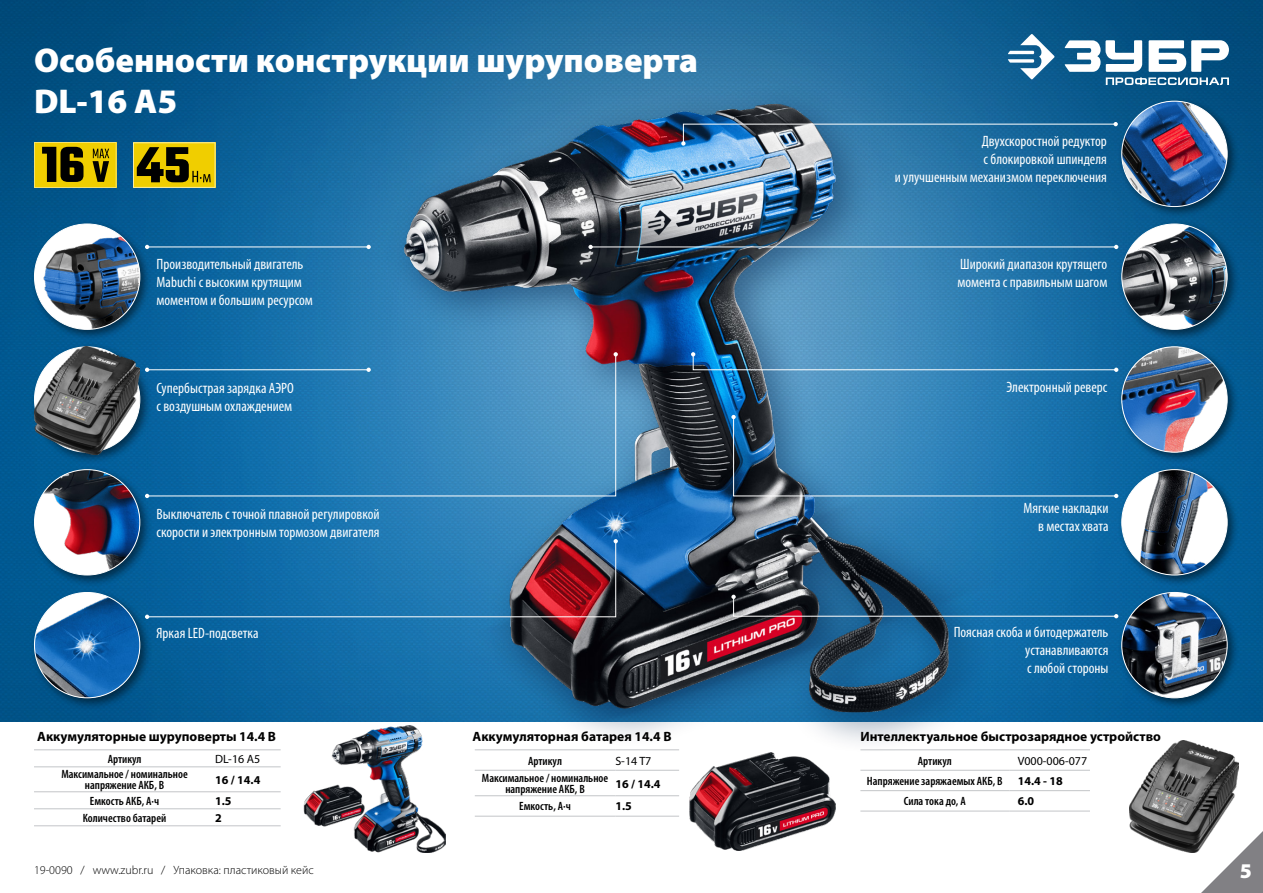
<style>
.page{position:relative;width:1263px;height:893px;background:#fff}
.page>*{position:absolute;margin:0;border:0;box-sizing:border-box;transform-origin:0 0}
.t1{font:900 34.5px/41.4px "Myriad Pro";color:#fff}
.t2{font:900 21px "Myriad Pro";color:#fff}
.t3{font:condensed 15px/18px "Myriad Pro";color:#fff}
.t4{font:700 13.5px "Myriad Pro";color:#000}
.t5{font:600 condensed 12px/11.2px "Myriad Pro";color:#000;text-align:center}
.t6{font:300 12px "Myriad Pro";color:#000}
.t7{font:700 12px "Myriad Pro";color:#000}
.t8{font:12px "Myriad Pro";color:#000}
</style>
<div class="page">
<img style="left:0;top:0;width:1263px;height:722px">
<div style="left:383px;top:83px;width:609px;height:672px;background:#00224b;opacity:.5"></div>
<img style="left:266px;top:104px;width:682px;height:608px">
<svg style="left:1201px;top:831px;width:62px;height:62px"></svg>
<svg style="left:1007px;top:34px;width:48px;height:46px"></svg>
<svg style="left:1064px;top:40px;width:165px;height:45px"></svg>
<div style="left:1117px;top:343px;width:122px;height:121px;background:#000;opacity:.5"></div>
<img style="left:1122px;top:347px;width:105px;height:105px;border-radius:53px">
<div style="left:30px;top:220px;width:122px;height:122px;background:#000;opacity:.5"></div>
<img style="left:34px;top:230px;width:106px;height:99px">
<div style="left:1117px;top:97px;width:122px;height:122px;background:#000;opacity:.5"></div>
<img style="left:1122px;top:101px;width:105px;height:106px;border-radius:53px">
<div style="left:1118px;top:220px;width:122px;height:122px;background:#000;opacity:.5"></div>
<img style="left:1122px;top:224px;width:105px;height:105px;border-radius:53px">
<div style="left:1117px;top:466px;width:122px;height:121px;background:#000;opacity:.5"></div>
<img style="left:1122px;top:470px;width:105px;height:105px;border-radius:53px">
<div style="left:1117px;top:588px;width:122px;height:122px;background:#000;opacity:.5"></div>
<img style="left:1122px;top:592px;width:105px;height:104px">
<div style="left:30px;top:343px;width:122px;height:122px;background:#000;opacity:.5"></div>
<svg style="left:147px;top:354px;width:469px;height:143px;background:#2d7fb5"></svg>
<svg style="left:613px;top:352px;width:5px;height:4px"></svg>
<svg style="left:691px;top:352px;width:427px;height:20px;background:#3e85b5"></svg>
<svg style="left:731px;top:415px;width:387px;height:83px;background:#2f79aa"></svg>
<svg style="left:731px;top:595px;width:387px;height:23px;background:#2b5d82"></svg>
<svg style="left:152px;top:539px;width:466px;height:80px;background:#2f6697"></svg>
<hr style="left:147px;top:247px;width:222px;height:1px;background:#fff">
<svg style="left:366px;top:245px;width:5px;height:4px"></svg>
<svg style="left:145px;top:245px;width:4px;height:4px"></svg>
<svg style="left:681px;top:122px;width:437px;height:24px;background:#3c79a4"></svg>
<hr style="left:591px;top:247px;width:525px;height:1px;background:#fff">
<svg style="left:588px;top:245px;width:5px;height:4px"></svg>
<svg style="left:1114px;top:245px;width:4px;height:4px"></svg>
<div style="left:30px;top:465px;width:122px;height:123px;background:#000;opacity:.5"></div>
<img style="left:35px;top:470px;width:105px;height:105px;border-radius:53px">
<div style="left:30px;top:588px;width:122px;height:123px;background:#000;opacity:.5"></div>
<img style="left:35px;top:592px;width:105px;height:106px;border-radius:53px">
<img style="left:303px;top:725px;width:143px;height:127px">
<hr style="left:475px;top:750px;width:140px;height:1px;background:#c3c5c8">
<hr style="left:615px;top:750px;width:64px;height:1px;background:#c3c5c8">
<hr style="left:475px;top:816px;width:140px;height:1px;background:#c3c5c8">
<hr style="left:615px;top:816px;width:64px;height:1px;background:#c3c5c8">
<hr style="left:475px;top:770px;width:140px;height:1px;background:#c3c5c8">
<hr style="left:615px;top:770px;width:64px;height:1px;background:#c3c5c8">
<hr style="left:475px;top:795px;width:140px;height:1px;background:#c3c5c8">
<hr style="left:615px;top:795px;width:64px;height:1px;background:#c3c5c8">
<hr style="left:860px;top:750px;width:149px;height:1px;background:#c3c5c8">
<hr style="left:1009px;top:750px;width:81px;height:1px;background:#c3c5c8">
<hr style="left:860px;top:770px;width:149px;height:1px;background:#c3c5c8">
<hr style="left:1009px;top:770px;width:81px;height:1px;background:#c3c5c8">
<hr style="left:860px;top:790px;width:149px;height:1px;background:#c3c5c8">
<hr style="left:1009px;top:790px;width:81px;height:1px;background:#c3c5c8">
<hr style="left:860px;top:811px;width:149px;height:1px;background:#c3c5c8">
<hr style="left:1009px;top:811px;width:81px;height:1px;background:#c3c5c8">
<img style="left:690px;top:752px;width:146px;height:99px">
<img style="left:1130px;top:741px;width:108px;height:112px">
<img style="left:35px;top:346px;width:105px;height:109px">
<hr style="left:34px;top:750px;width:181px;height:1px;background:#c3c5c8">
<hr style="left:215px;top:750px;width:66px;height:1px;background:#c3c5c8">
<hr style="left:34px;top:767px;width:181px;height:1px;background:#c3c5c8">
<hr style="left:215px;top:767px;width:66px;height:1px;background:#c3c5c8">
<hr style="left:34px;top:791px;width:181px;height:1px;background:#c3c5c8">
<hr style="left:215px;top:791px;width:66px;height:1px;background:#c3c5c8">
<hr style="left:34px;top:808px;width:181px;height:1px;background:#c3c5c8">
<hr style="left:215px;top:808px;width:66px;height:1px;background:#c3c5c8">
<hr style="left:34px;top:825px;width:181px;height:1px;background:#c3c5c8">
<hr style="left:215px;top:825px;width:66px;height:1px;background:#c3c5c8">
<hr style="left:147px;top:369px;width:222px;height:1px;background:#fff">
<svg style="left:366px;top:368px;width:5px;height:4px"></svg>
<svg style="left:145px;top:368px;width:4px;height:4px"></svg>
<svg style="left:133px;top:143px;width:82px;height:45px;background:#a18c07"></svg>
<svg style="left:34px;top:143px;width:82px;height:45px;background:#9b8604"></svg>
<h1 class="t1" style="left:34px;top:38px;width:666px">Особенности конструкции шуруповерта<br>DL-16 A5</h1>
<p class="t3" style="left:157px;top:255px;width:158px">Производительный двигатель<br>Mabuchi с высоким крутящим моментом и большим ресурсом</p>
<p class="t3" style="left:157px;top:379px;width:139px">Супербыстрая зарядка АЭРО с воздушным охлаждением</p>
<p class="t3" style="left:157px;top:505px;width:225px">Выключатель с точной плавной регулировкой скорости и электронным тормозом двигателя</p>
<p class="t3" style="left:157px;top:624px;width:103px">Яркая LED-подсветка</p>
<p class="t3" style="left:895px;top:132px;width:213px;text-align:right">Двухскоростной редуктор<br>с блокировкой шпинделя<br>и улучшенным механизмом переключения</p>
<p class="t3" style="left:957px;top:255px;width:152px">Широкий диапазон крутящего момента с правильным шагом</p>
<p class="t3" style="left:1006px;top:377px;width:102px">Электронный реверс</p>
<p class="t3" style="left:1024px;top:498px;width:86px;text-align:right">Мягкие накладки в местах хвата</p>
<p class="t3" style="left:1025px;top:623px;width:85px;text-align:justify;text-indent:-72px">Поясная скоба и битодержатель устанавливаются с любой стороны</p>
<p class="t4" style="left:37px;top:727px;width:240px">Аккумуляторные шуруповерты 14.4 В</p>
<p class="t4" style="left:472px;top:727px;width:200px">Аккумуляторная батарея 14.4 В</p>
<p class="t4" style="left:860px;top:727px;width:302px">Интеллектуальное быстрозарядное устройство</p>
<p class="t5" style="left:108px;top:753px;width:35px">Артикул</p>
<p class="t8" style="left:215px;top:751px;width:47px">DL-16 A5</p>
<p class="t5" style="left:61px;top:769px;width:128px">Максимальное / номинальное напряжение АКБ, В</p>
<p class="t7" style="left:215px;top:772px;width:47px">16 / 14.4</p>
<p class="t5" style="left:90px;top:795px;width:71px">Емкость АКБ, А·ч</p>
<p class="t7" style="left:215px;top:793px;width:18px">1.5</p>
<p class="t5" style="left:83px;top:812px;width:85px">Количество батарей</p>
<p class="t7" style="left:215px;top:810px;width:8px">2</p>
<p class="t5" style="left:528px;top:755px;width:35px">Артикул</p>
<p class="t8" style="left:615px;top:753px;width:38px">S-14 T7</p>
<p class="t5" style="left:482px;top:772px;width:128px">Максимальное / номинальное напряжение АКБ, В</p>
<p class="t7" style="left:615px;top:776px;width:47px">16 / 14.4</p>
<p class="t5" style="left:519px;top:801px;width:53px">Емкость, А·ч</p>
<p class="t7" style="left:615px;top:799px;width:18px">1.5</p>
<p class="t5" style="left:918px;top:755px;width:35px">Артикул</p>
<p class="t8" style="left:1018px;top:753px;width:71px">V000-006-077</p>
<p class="t5" style="left:867px;top:775px;width:137px">Напряжение заряжаемых АКБ, В</p>
<p class="t7" style="left:1018px;top:773px;width:47px">14.4 - 18</p>
<p class="t5" style="left:904px;top:796px;width:63px">Сила тока до, А</p>
<p class="t7" style="left:1018px;top:793px;width:18px">6.0</p>
<p class="t6" style="left:34px;top:862px;width:281px">19-0090 / www.zubr.ru / Упаковка: пластиковый кейс</p>
<h2 class="t2" style="left:1240px;top:856px;width:14px">5</h2>
</div>
